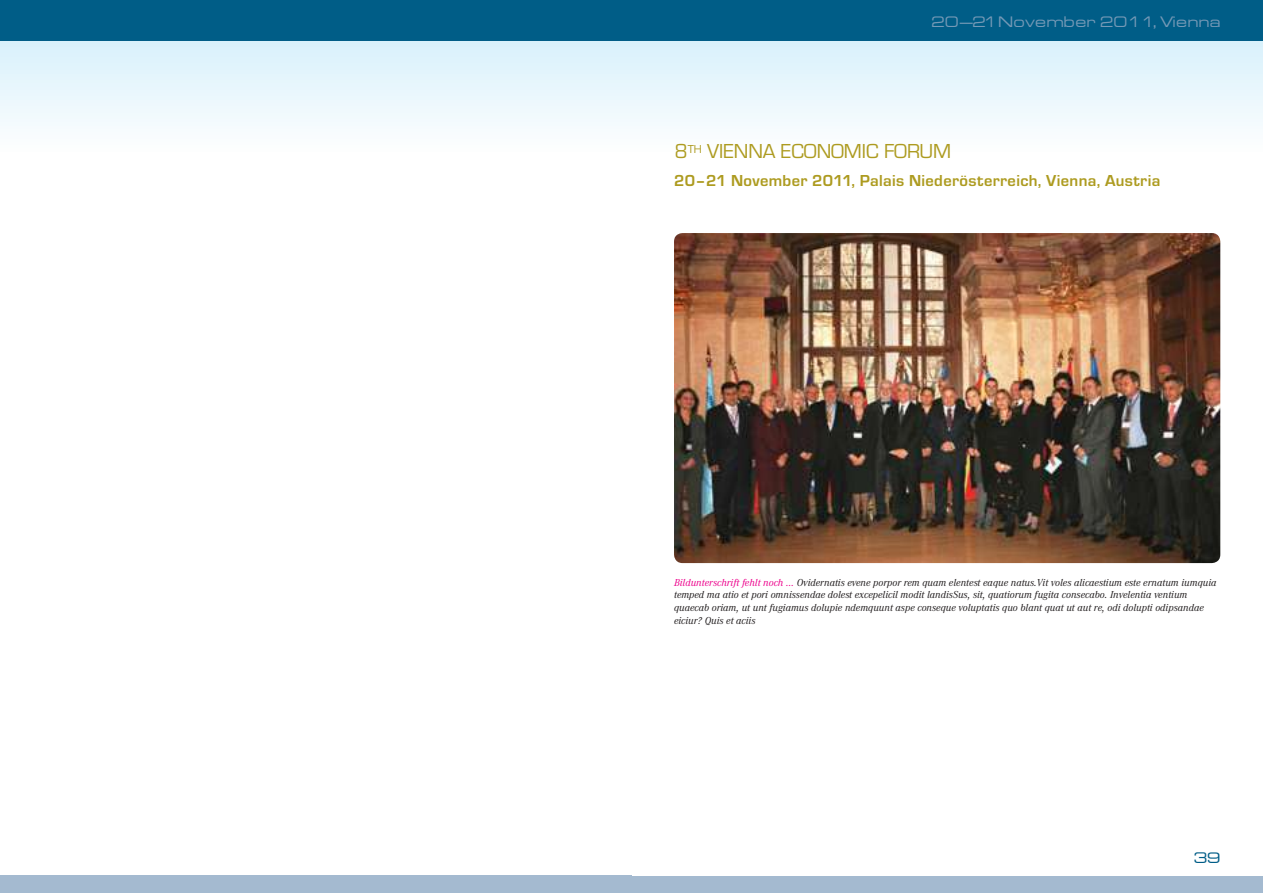
<style>
.page{position:relative;width:1263px;height:893px;background:#fff}
.page>*{position:absolute;margin:0;border:0;box-sizing:border-box;transform-origin:0 0}
.t1{font:21px "Eurostile T";color:#ad9b20}
.t2{font:700 16.5px "Eurostile T";letter-spacing:.02em;color:#ad9b20}
.t3{font:13.5px "Thekla Extended";letter-spacing:.02em;color:#7599b6}
.t4{font:13.5px "Thekla Extended";color:#005d87}
.t5{font:italic 10.5px/12.6px "Corporate A";color:#231f20}
.s1{color:#ed028c}
</style>
<div class="page">
<svg style="left:0;top:40px;width:631px;height:86px"></svg>
<svg style="left:631px;top:40px;width:632px;height:86px"></svg>
<img style="left:674px;top:233px;width:546px;height:330px">
<div style="left:0;top:0;width:631px;height:40px;background:#005d87"></div>
<div style="left:0;top:876px;width:631px;height:17px;background:#a4bad0"></div>
<div style="left:631px;top:0;width:632px;height:40px;background:#005d87"></div>
<div style="left:631px;top:876px;width:632px;height:17px;background:#a4bad0"></div>
<p class="t3" style="left:931px;top:12px;width:291px">20–21 November 2011, Vienna</p>
<h1 class="t1" style="left:675px;top:140px;width:278px">8<sup>Th</sup> VIENNA ECONOMIC FORUM</h1>
<h2 class="t2" style="left:674px;top:172px;width:488px">20–21 november 2011, Palais niederösterreich, vienna, austria</h2>
<p class="t5" style="left:674px;top:576px;width:544px"><span class="s1">bildunterschrift fehlt noch ...</span> Ovidernatis evene porpor rem quam elentest eaque natus.Vit voles alicaestium este ernatum iumquia temped ma atio et pori omnissendae dolest excepelicil modit landisSus, sit, quatiorum fugita consecabo. invelentia ventium quaecab oriam, ut unt fugiamus dolupie ndemquunt aspe conseque voluptatis quo blant quat ut aut re, odi dolupti odipsandae eiciur? Quis et aciis</p>
<p class="t4" style="left:1193px;top:848px;width:29px">39</p>
</div>
